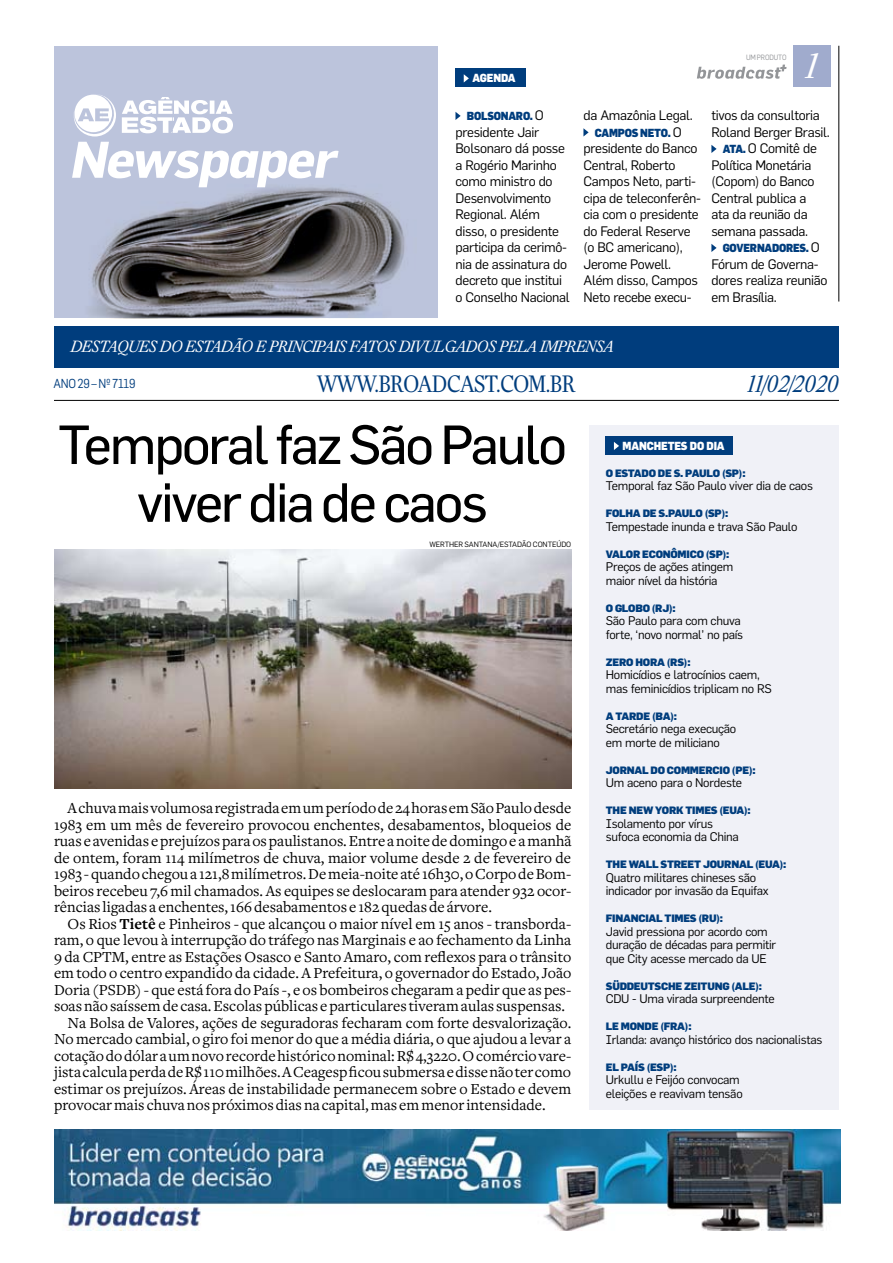
<style>
.page{position:relative;width:893px;height:1263px;background:#fff}
.page>*{position:absolute;margin:0;border:0;box-sizing:border-box;transform-origin:0 0}
.t1{font:54px/57.8px "Flama Basic";letter-spacing:-.04em;color:#000;text-align:center}
.t2{font:23.1px "Estado Headline";letter-spacing:-.03em;color:#003d7d;scale:.9 1}
.t3{font:italic 23.1px "Estado Headline";letter-spacing:-.025em;color:#003d7d;scale:.9 1}
.t4{font:15.9px "Freight Text";color:#000}
.t5{font:italic 15.9px "Estado Headline";letter-spacing:-.05em;color:#fff}
.t6{font:13.5px/16.5px "Flama";letter-spacing:-.02em;color:#000}
.t7{font:12.75px "Flama";letter-spacing:-.02em;color:#003d7d;scale:.9 1}
.t8{font:12.3px/13.5px "Flama";letter-spacing:-.02em;color:#000}
.t9{font:900 11.55px "Flama";letter-spacing:-.02em;color:#003d7d;scale:.9 1}
.t10{font:900 11.55px "Flama";letter-spacing:-.01em;color:#fff;scale:.9 1}
.t11{font:900 10.5px "Flama";letter-spacing:-.02em;color:#003d7d}
.t12{font:7.5px "Flama";letter-spacing:-.01em;color:#000}
.t13{font:7.5px "Flama";letter-spacing:-.015em;color:#939598;scale:.9 1}
.s1{font-weight:400;font-size:13.5px;color:#000}
.s2{font-weight:900;font-size:11.55px;color:#003d7d}
.s3{font-weight:700}
</style>
<div class="page">
<div style="left:54px;top:46px;width:383px;height:272px;background:#bcc4dc"></div>
<img style="left:89px;top:187px;width:316px;height:131px">
<hr style="left:54px;top:400px;width:785px;height:1px;background:#000">
<div style="left:54px;top:326px;width:785px;height:42px;background:#003d7d"></div>
<hr style="left:839px;top:46px;width:1px;height:256px;background:#000">
<svg style="left:72px;top:142px;width:267px;height:45px"></svg>
<svg style="left:74px;top:94px;width:159px;height:42px"></svg>
<div style="left:793px;top:46px;width:38px;height:41px;background:#a0abcd"></div>
<svg style="left:697px;top:65px;width:90px;height:14px"></svg>
<div style="left:455px;top:69px;width:71px;height:18px;background:#003d7d"></div>
<svg style="left:464px;top:74px;width:5px;height:8px"></svg>
<img style="left:54px;top:1129px;width:787px;height:101px">
<svg style="left:455px;top:112px;width:6px;height:8px"></svg>
<svg style="left:583px;top:128px;width:6px;height:8px"></svg>
<svg style="left:711px;top:145px;width:6px;height:8px"></svg>
<svg style="left:711px;top:244px;width:6px;height:8px"></svg>
<div style="left:589px;top:425px;width:250px;height:685px;background:#f0f1f7"></div>
<div style="left:606px;top:437px;width:127px;height:18px;background:#003d7d"></div>
<svg style="left:614px;top:442px;width:5px;height:8px"></svg>
<img style="left:54px;top:549px;width:517px;height:239px">
<p class="t10" style="left:472px;top:70px;width:50px">AGENDA</p>
<p class="t9" style="left:467px;top:107px;width:87px">BOLSONARO. <span class="s1">O</span></p>
<p class="t6" style="left:455px;top:123px;width:116px">presidente Jair<br>Bolsonaro dá posse a Rogério Marinho como ministro do<br>Desenvolvimento<br>Regional. Além disso, o presidente participa da cerimô&shy;nia de assinatura do decreto que institui o Conselho Nacional</p>
<p class="t13" style="left:746px;top:53px;width:46px">UM PRODUTO</p>
<p class="t6" style="left:583px;top:107px;width:111px">da Amazônia Legal.</p>
<p class="t9" style="left:595px;top:124px;width:98px">CAMPOS NETO. <span class="s1">O</span></p>
<p class="t6" style="left:583px;top:140px;width:119px">presidente do Banco<br>Central, Roberto<br>Campos Neto, parti&shy;cipa de teleconferên&shy;cia com o presidente do Federal Reserve (o BC americano),<br>Jerome Powell.<br>Além disso, Campos<br>Neto recebe execu-</p>
<p class="t6" style="left:711px;top:107px;width:110px">tivos da consultoria</p>
<p class="t6" style="left:711px;top:123px;width:120px">Roland Berger Brasil.</p>
<p class="t6" style="left:723px;top:140px;width:96px"><span class="s2">ATA.</span> O Comitê de</p>
<p class="t6" style="left:711px;top:156px;width:102px">Política Monetária</p>
<p class="t6" style="left:711px;top:173px;width:105px">(Copom) do Banco</p>
<p class="t6" style="left:711px;top:189px;width:96px">Central publica a</p>
<p class="t6" style="left:711px;top:206px;width:98px">ata da reunião da</p>
<p class="t6" style="left:711px;top:222px;width:98px">semana passada.</p>
<p class="t9" style="left:723px;top:239px;width:47px">GOVERNAD</p>
<p class="t9" style="left:779px;top:239px;width:47px">ORES. <span class="s1">O</span></p>
<p class="t6" style="left:711px;top:255px;width:118px">Fórum de Governa&shy;dores realiza reunião em Brasília.</p>
<p class="t5" style="left:70px;top:339px;width:545px">DESTAQUES DO ESTADÃO E PRINCIPAIS FATOS DIVULGADOS PELA IMPRENSA</p>
<p class="t7" style="left:54px;top:376px;width:93px">ANO 29 – n º 7119</p>
<p class="t2" style="left:317px;top:367px;width:274px">WWW.BROADCAST.COM.BR</p>
<p class="t3" style="left:747px;top:374px;width:104px">11/02/2020</p>
<p class="t1" style="left:58px;top:413px;width:510px">Temporal faz São Paulo viver dia de caos</p>
<p class="t12" style="left:429px;top:540px;width:110px">WERTHER SANTANA/ESTADÃO conte</p>
<p class="t12" style="left:556px;top:540px;width:11px">údo</p>
<p class="t4" style="left:68px;top:799px;width:505px">A chuva mais volumosa registrada em um período de 24 horas em São Paulo desde</p>
<p class="t4" style="left:54px;top:816px;width:519px">1983 em um mês de fevereiro provocou enchentes, desabamentos, bloqueios de</p>
<p class="t4" style="left:54px;top:832px;width:519px">ruas e avenidas e prejuízos para os paulistanos. Entre a noite de domingo e a manhã</p>
<p class="t4" style="left:54px;top:849px;width:519px">de ontem, foram 114 milímetros de chuva, maior volume desde 2 de fevereiro de</p>
<p class="t4" style="left:54px;top:865px;width:519px">1983 - quando chegou a 121,8 milímetros. De meia-noite até 16h30, o Corpo de Bom-</p>
<p class="t4" style="left:54px;top:882px;width:519px">beiros recebeu 7,6 mil chamados. As equipes se deslocaram para atender 932 ocor-</p>
<p class="t4" style="left:54px;top:898px;width:439px">rências ligadas a enchentes, 166 desabamentos e 182 quedas de árvore.</p>
<p class="t4" style="left:68px;top:915px;width:505px">Os Rios <span class="s3">Tietê</span> e Pinheiros - que alcançou o maior nível em 15 anos - transborda-</p>
<p class="t4" style="left:54px;top:931px;width:519px">ram, o que levou à interrupção do tráfego nas Marginais e ao fechamento da Linha</p>
<p class="t4" style="left:54px;top:948px;width:519px">9 da CPTM, entre as Estações Osasco e Santo Amaro, com reflexos para o trânsito</p>
<p class="t4" style="left:54px;top:964px;width:519px">em todo o centro expandido da cidade. A Prefeitura, o governador do Estado, João</p>
<p class="t4" style="left:54px;top:981px;width:519px">Doria (PSDB) - que está fora do País -, e os bombeiros chegaram a pedir que as pes-</p>
<p class="t4" style="left:54px;top:997px;width:512px">soas não saíssem de casa. Escolas públicas e particulares tiveram aulas suspensas.</p>
<p class="t4" style="left:68px;top:1014px;width:505px">Na Bolsa de Valores, ações de seguradoras fecharam com forte desvalorização.</p>
<p class="t4" style="left:54px;top:1030px;width:519px">No mercado cambial, o giro foi menor do que a média diária, o que ajudou a levar a</p>
<p class="t4" style="left:54px;top:1047px;width:519px">cotação do dólar a um novo recorde histórico nominal: R$ 4,3220. O comércio vare-</p>
<p class="t4" style="left:54px;top:1063px;width:519px">jista calcula perda de R$ 110 milhões. A Ceagesp ficou submersa e disse não ter como</p>
<p class="t4" style="left:54px;top:1080px;width:519px">estimar os prejuízos. Áreas de instabilidade permanecem sobre o Estado e devem</p>
<p class="t4" style="left:54px;top:1096px;width:493px">provocar mais chuva nos próximos dias na capital, mas em menor intensidade.</p>
<p class="t10" style="left:623px;top:437px;width:115px">MANCHETES DO DIA</p>
<p class="t11" style="left:606px;top:465px;width:141px">O ESTADO DE S. PAULO (SP):</p>
<p class="t8" style="left:606px;top:479px;width:209px">Temporal faz São Paulo viver dia de caos</p>
<p class="t11" style="left:606px;top:506px;width:70px">FOLHA DE S.PAU</p>
<p class="t11" style="left:689px;top:506px;width:41px">LO (SP):</p>
<p class="t8" style="left:606px;top:519px;width:193px">Tempestade inunda e trava São Paulo</p>
<p class="t11" style="left:606px;top:546px;width:125px">VALOR ECONÔMICO (SP):</p>
<p class="t8" style="left:606px;top:560px;width:129px">Preços de ações atingem maior nível da história</p>
<p class="t11" style="left:606px;top:600px;width:71px">O GLOBO (RJ):</p>
<p class="t8" style="left:606px;top:614px;width:139px">São Paulo para com chuva forte, ‘novo normal’ no país</p>
<p class="t11" style="left:606px;top:654px;width:86px">ZERO HORA (RS):</p>
<p class="t8" style="left:606px;top:668px;width:167px">Homicídios e latrocínios caem, mas feminicídios triplicam no RS</p>
<p class="t11" style="left:606px;top:708px;width:73px">A TARDE (BA):</p>
<p class="t8" style="left:606px;top:722px;width:132px">Secretário nega execução em morte de miliciano</p>
<p class="t11" style="left:606px;top:762px;width:151px">JORNAL DO COMMERCIO (PE):</p>
<p class="t8" style="left:606px;top:776px;width:138px">Um aceno para o Nordeste</p>
<p class="t11" style="left:606px;top:803px;width:8px">THE</p>
<p class="t11" style="left:629px;top:803px;width:103px">NEW YORK TIMES (EUA</p>
<p class="t11" style="left:744px;top:803px;width:8px">):</p>
<p class="t8" style="left:606px;top:816px;width:135px">Isolamento por vírus sufoca economia da China</p>
<p class="t11" style="left:606px;top:857px;width:8px">THE</p>
<p class="t11" style="left:629px;top:857px;width:138px">WALL STREET JOURNAL (EUA</p>
<p class="t11" style="left:780px;top:857px;width:8px">):</p>
<p class="t8" style="left:606px;top:870px;width:164px">Quatro militares chineses são indicador por invasão da Equifax</p>
<p class="t11" style="left:606px;top:911px;width:14px">FINANCIA</p>
<p class="t11" style="left:656px;top:911px;width:68px">L TIMES (RU):</p>
<p class="t8" style="left:606px;top:924px;width:172px">Javid pressiona por acordo com duração de décadas para permitir que City acesse mercado da UE</p>
<p class="t11" style="left:606px;top:978px;width:22px">SÜDDEU</p>
<p class="t11" style="left:648px;top:978px;width:21px">TSCHE</p>
<p class="t11" style="left:684px;top:978px;width:32px">ZEITUNG</p>
<p class="t11" style="left:731px;top:978px;width:32px">(ALE):</p>
<p class="t8" style="left:606px;top:992px;width:170px">CDU - Uma virada surpreendente</p>
<p class="t11" style="left:606px;top:1019px;width:39px">LE MONDE</p>
<p class="t11" style="left:660px;top:1019px;width:33px">(FRA):</p>
<p class="t8" style="left:606px;top:1032px;width:218px">Irlanda: avanço histórico dos nacionalistas</p>
<p class="t11" style="left:606px;top:1059px;width:72px">EL PAÍS (ESP):</p>
<p class="t8" style="left:606px;top:1073px;width:138px">Urkullu e Feijóo convocam eleições e reavivam tensão</p>
</div>
